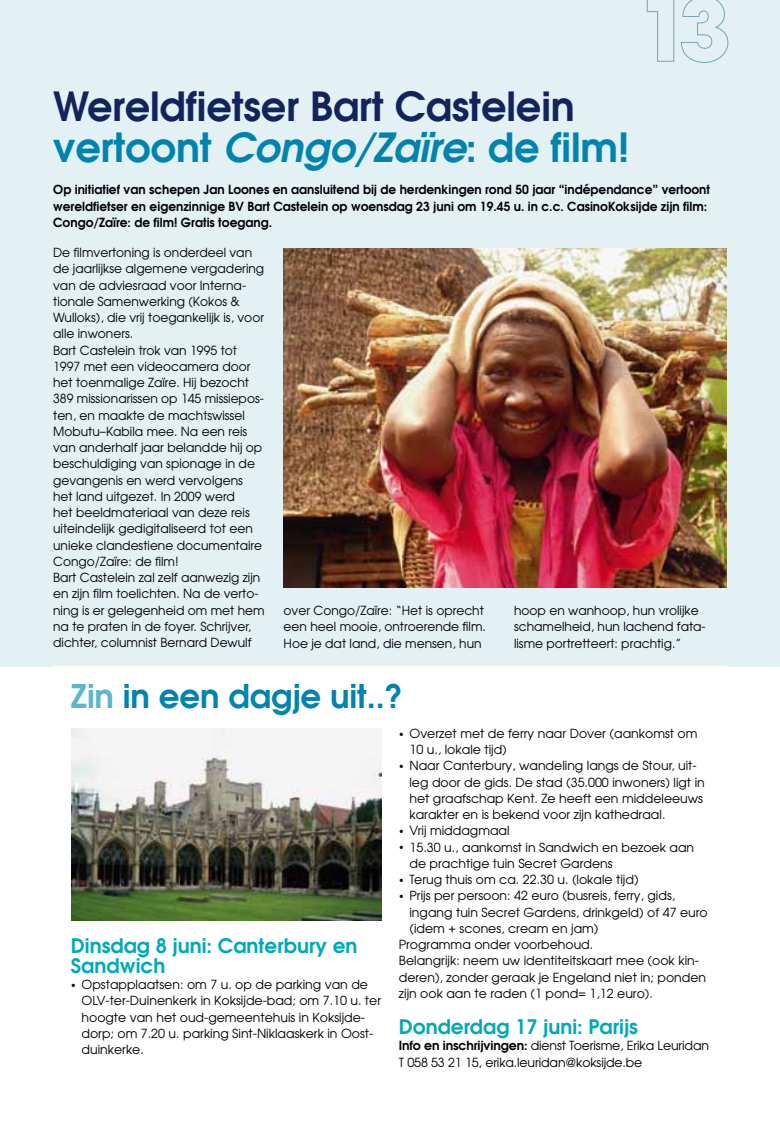
<style>
.page{position:relative;width:780px;height:1134px;background:#fff}
.page>*{position:absolute;margin:0;border:0;box-sizing:border-box;transform-origin:0 0}
.t1{font:600 40px/41.2px "Avant Garde";letter-spacing:-.005em;color:#13235b}
.t2{font:600 32.5px "Avant Garde";letter-spacing:-.005em;color:#0084af}
.t3{font:600 20px/20px "Avant Garde";color:#00a9ba}
.t4{font:12.5px/16.2px "Avant Garde";color:#000}
.t5{font:600 12.5px/16.2px "Avant Garde";color:#000}
.s1{color:#0084af}
.s2{font-style:italic;color:#0084af}
.s3{color:#5bb8ca}
.s4{font-size:8.75px}
.s5{font-weight:600}
</style>
<div class="page">
<div style="left:0;top:0;width:780px;height:666px;background:#e4f1f4"></div>
<svg style="left:646px;top:0;width:28px;height:62px"></svg>
<svg style="left:680px;top:0;width:48px;height:63px"></svg>
<img style="left:283px;top:248px;width:443px;height:339px">
<img style="left:71px;top:729px;width:310px;height:191px">
<h1 class="t1" style="left:53px;top:85px;width:577px">Wereldfietser Bart Castelein <span class="s1">vertoont</span> <span class="s2">Congo/Zaïre</span><span class="s1">: de film!</span></h1>
<p class="t5" style="left:53px;top:181px;width:658px">Op initiatief van schepen Jan Loones en aansluitend bij de herdenkingen rond 50 jaar “indépendance” vertoont wereldfietser en eigenzinnige BV Bart Castelein op woensdag 23 juni om 19.45 u. in c.c. CasinoKoksijde zijn film:<br>Congo/Zaïre: de film! Gratis toegang.</p>
<p class="t4" style="left:53px;top:244px;width:213px">De filmvertoning is onderdeel van de jaarlijkse algemene vergadering van de adviesraad voor Interna&shy;tionale Samenwerking (Kokos &amp;<br>Wulloks), die vrij toegankelijk is, voor alle inwoners.<br>Bart Castelein trok van 1995 tot<br>1997 met een videocamera door het toenmalige Zaïre. Hij bezocht<br>389 missionarissen op 145 missiepos&shy;ten, en maakte de machtswissel<br>Mobutu–Kabila mee. Na een reis van anderhalf jaar belandde hij op beschuldiging van spionage in de gevangenis en werd vervolgens het land uitgezet. In 2009 werd<br>het beeldmateriaal van deze reis uiteindelijk gedigitaliseerd tot een unieke clandestiene documentaire<br>Congo/Zaïre: de film!<br>Bart Castelein zal zelf aanwezig zijn en zijn film toelichten. Na de verto&shy;ning is er gelegenheid om met hem na te praten in de foyer. Schrijver, dichter, columnist Bernard Dewulf</p>
<p class="t4" style="left:283px;top:602px;width:204px">over Congo/Zaïre: “Het is oprecht een heel mooie, ontroerende film.<br>Hoe je dat land, die mensen, hun</p>
<p class="t4" style="left:514px;top:602px;width:193px">hoop en wanhoop, hun vrolijke schamelheid, hun lachend fata&shy;lisme portretteert: prachtig.”</p>
<h2 class="t2" style="left:71px;top:674px;width:333px"><span class="s3">Zin</span> in een dagje uit..?</h2>
<h3 class="t3" style="left:71px;top:935px;width:288px">Dinsdag 8 juni: Canterbury en<br>Sandwich</h3>
<p class="t4" style="left:81px;top:976px;width:301px;text-indent:-11px"><span class="s4">•</span> Opstapplaatsen: om 7 u. op de parking van de OLV-ter-Duinenkerk in Koksijde-bad; om 7.10 u. ter hoogte van het oud-gemeentehuis in Koksijde&shy;dorp; om 7.20 u. parking Sint-Niklaaskerk in Oost&shy;duinkerke.</p>
<p class="t4" style="left:409px;top:725px;width:289px;text-indent:-11px"><span class="s4">•</span> Overzet met de ferry naar Dover (aankomst om<br>10 u., lokale tijd)</p>
<p class="t4" style="left:409px;top:757px;width:297px;text-indent:-11px"><span class="s4">•</span> Naar Canterbury, wandeling langs de Stour, uit&shy;leg door de gids. De stad (35.000 inwoners) ligt in het graafschap Kent. Ze heeft een middeleeuws karakter en is bekend voor zijn kathedraal.</p>
<p class="t4" style="left:399px;top:822px;width:112px"><span class="s4">•</span> Vrij middagmaal</p>
<p class="t4" style="left:409px;top:839px;width:286px;text-indent:-11px"><span class="s4">•</span> 15.30 u., aankomst in Sandwich en bezoek aan de prachtige tuin Secret Gardens</p>
<p class="t4" style="left:399px;top:871px;width:241px"><span class="s4">•</span> Terug thuis om ca. 22.30 u. (lokale tijd)</p>
<p class="t4" style="left:399px;top:887px;width:278px"><span class="s4">•</span> Prijs per persoon: 42 euro (busreis, ferry, gids,</p>
<p class="t4" style="left:409px;top:904px;width:300px">ingang tuin Secret Gardens, drinkgeld) of 47 euro</p>
<p class="t4" style="left:409px;top:920px;width:190px">(idem + scones, cream en jam)</p>
<p class="t4" style="left:399px;top:936px;width:196px">Programma onder voorbehoud.</p>
<p class="t4" style="left:399px;top:952px;width:301px">Belangrijk: neem uw identiteitskaart mee (ook kin-</p>
<p class="t4" style="left:399px;top:969px;width:309px">deren), zonder geraak je Engeland niet in; ponden</p>
<p class="t4" style="left:399px;top:985px;width:255px">zijn ook aan te raden (1 pond= 1,12 euro).</p>
<h3 class="t3" style="left:399px;top:1016px;width:241px">Donderdag 17 juni: Parijs</h3>
<p class="t4" style="left:399px;top:1037px;width:312px"><span class="s5">Info en inschrijvingen:</span> dienst Toerisme, Erika Leuridan<br>T 058 53 21 15, erika.leuridan@koksijde.be</p>
</div>
